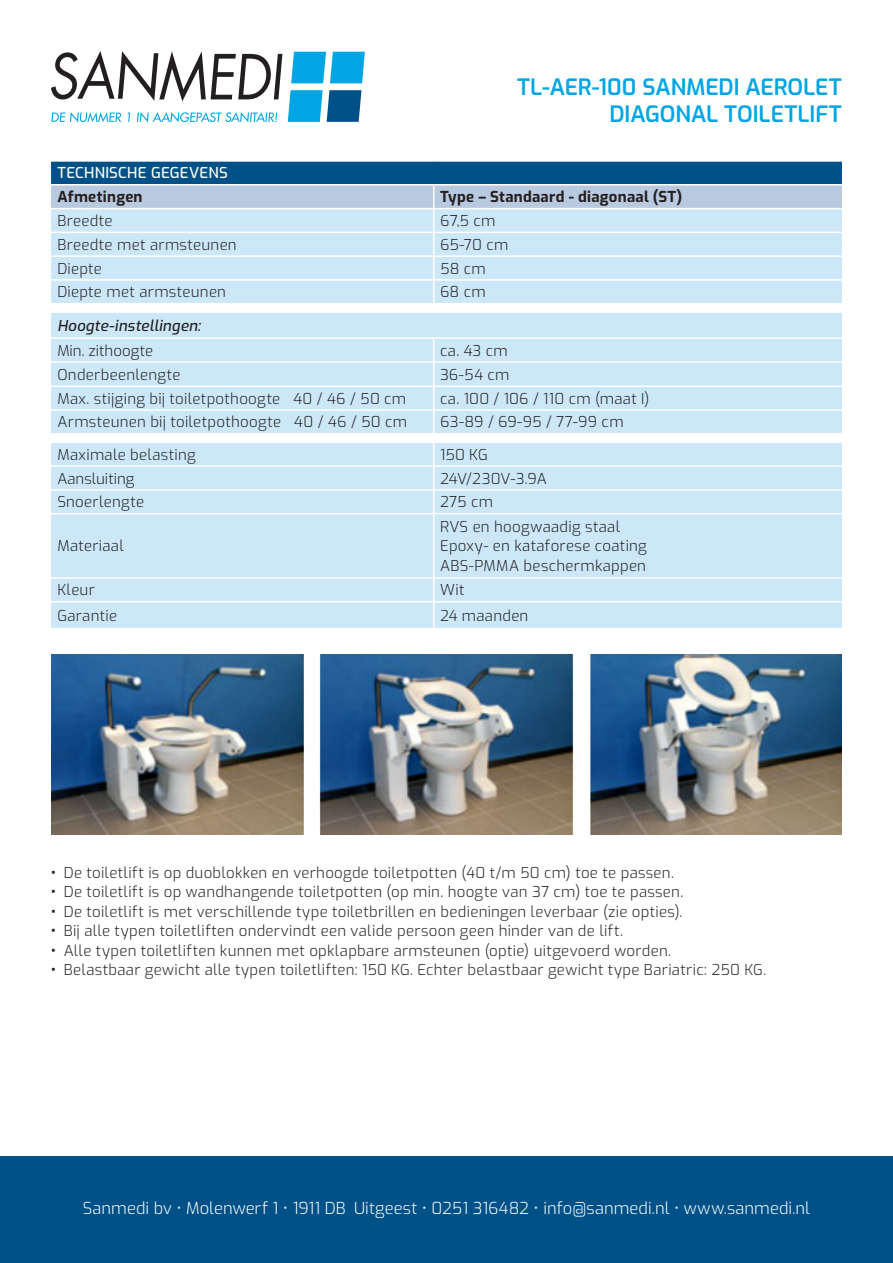
<style>
.page{position:relative;width:893px;height:1263px;background:#fff}
.page>*{position:absolute;margin:0;border:0;box-sizing:border-box;transform-origin:0 0}
.t1{font:600 22.5px "Exo";letter-spacing:-.005em;color:#00a5e3}
.t2{font:300 16.5px "Exo";letter-spacing:.005em;color:#fff}
.t3{font:300 15px/19.5px "Exo";letter-spacing:.02em;color:#231f20}
.t4{font:700 15px "Exo";letter-spacing:.02em;color:#231f20}
.t5{font:300 15px "Exo";color:#231f20}
.t6{font:italic 500 15px "Exo";letter-spacing:.015em;color:#231f20}
.t7{font:500 15px "Exo";letter-spacing:.015em;color:#fff}
.t8{font:300 15px "Exo";letter-spacing:-.005em;color:#231f20}
.s1{font-weight:700}
</style>
<div class="page">
<svg style="left:51px;top:51px;width:231px;height:50px"></svg>
<svg style="left:291px;top:52px;width:74px;height:31px;background:#22b1e6"></svg>
<svg style="left:288px;top:90px;width:73px;height:32px;background:#218cbe"></svg>
<svg style="left:51px;top:112px;width:227px;height:10px"></svg>
<div style="left:0;top:1157px;width:893px;height:106px;background:#005187"></div>
<div style="left:51px;top:443px;width:791px;height:185px;background:#cbe7f8"></div>
<div style="left:51px;top:313px;width:791px;height:120px;background:#cbe7f8"></div>
<svg style="left:51px;top:162px;width:791px;height:141px;background:#a7c9e1"></svg>
<svg style="left:433px;top:339px;width:1px;height:174px"></svg>
<hr style="left:433px;top:514px;width:1px;height:63px;background:#fff">
<svg style="left:433px;top:579px;width:1px;height:49px"></svg>
<hr style="left:51px;top:184px;width:383px;height:1px;background:#fff">
<hr style="left:434px;top:184px;width:408px;height:1px;background:#fff">
<hr style="left:51px;top:208px;width:383px;height:1px;background:#fff">
<hr style="left:434px;top:208px;width:408px;height:1px;background:#fff">
<hr style="left:51px;top:232px;width:383px;height:1px;background:#fff">
<hr style="left:434px;top:232px;width:408px;height:1px;background:#fff">
<hr style="left:51px;top:255px;width:383px;height:2px;background:#fff">
<hr style="left:434px;top:255px;width:408px;height:2px;background:#fff">
<hr style="left:51px;top:279px;width:383px;height:2px;background:#fff">
<hr style="left:434px;top:279px;width:408px;height:2px;background:#fff">
<hr style="left:51px;top:337px;width:383px;height:2px;background:#fff">
<hr style="left:434px;top:337px;width:408px;height:2px;background:#fff">
<hr style="left:51px;top:361px;width:383px;height:2px;background:#fff">
<hr style="left:434px;top:361px;width:408px;height:2px;background:#fff">
<hr style="left:51px;top:386px;width:383px;height:1px;background:#fff">
<hr style="left:434px;top:386px;width:408px;height:1px;background:#fff">
<hr style="left:51px;top:409px;width:383px;height:2px;background:#fff">
<hr style="left:434px;top:409px;width:408px;height:2px;background:#fff">
<hr style="left:51px;top:433px;width:383px;height:2px;background:#fff">
<hr style="left:51px;top:442px;width:383px;height:1px;background:#fff">
<hr style="left:51px;top:465px;width:383px;height:2px;background:#fff">
<hr style="left:434px;top:465px;width:408px;height:2px;background:#fff">
<hr style="left:51px;top:489px;width:383px;height:2px;background:#fff">
<hr style="left:434px;top:489px;width:408px;height:2px;background:#fff">
<hr style="left:51px;top:513px;width:383px;height:1px;background:#fff">
<hr style="left:434px;top:513px;width:408px;height:1px;background:#fff">
<hr style="left:51px;top:577px;width:383px;height:2px;background:#fff">
<hr style="left:434px;top:577px;width:408px;height:2px;background:#fff">
<hr style="left:51px;top:601px;width:383px;height:1px;background:#fff">
<hr style="left:434px;top:601px;width:408px;height:1px;background:#fff">
<img style="left:51px;top:655px;width:791px;height:179px">
<p class="t1" style="left:517px;top:70px;width:326px">TL-AER-100 SANMEDI AEROLET</p>
<p class="t1" style="left:609px;top:97px;width:234px">DIAGONAL TOILETLIFT</p>
<p class="t7" style="left:57px;top:162px;width:172px">TECHNISCHE GEGEVENS</p>
<p class="t4" style="left:57px;top:185px;width:87px">Afmetingen</p>
<p class="t4" style="left:440px;top:185px;width:244px">Type – Standaard - diagonaal (ST)</p>
<p class="t3" style="left:57px;top:210px;width:57px">Breedte</p>
<p class="t3" style="left:440px;top:210px;width:57px">67,5 cm</p>
<p class="t3" style="left:57px;top:234px;width:181px">Breedte met armsteunen</p>
<p class="t3" style="left:440px;top:234px;width:70px">65-70 cm</p>
<p class="t3" style="left:57px;top:258px;width:46px">Diepte</p>
<p class="t3" style="left:440px;top:258px;width:47px">58 cm</p>
<p class="t3" style="left:57px;top:281px;width:170px">Diepte met armsteunen</p>
<p class="t3" style="left:440px;top:281px;width:47px">68 cm</p>
<p class="t6" style="left:57px;top:314px;width:145px">Hoogte-instellingen:</p>
<p class="t5" style="left:57px;top:339px;width:97px">Min. zithoogte</p>
<p class="t3" style="left:440px;top:340px;width:69px">ca. 43 cm</p>
<p class="t3" style="left:57px;top:364px;width:125px">Onderbeenlengte</p>
<p class="t3" style="left:440px;top:364px;width:71px">36-54 cm</p>
<p class="t3" style="left:57px;top:388px;width:350px">Max. stijging bij toiletpothoogte 40 / 46 / 50 cm</p>
<p class="t3" style="left:440px;top:388px;width:211px">ca. 100 / 106 / 110 cm (maat I)</p>
<p class="t3" style="left:57px;top:411px;width:351px">Armsteunen bij toiletpothoogte 40 / 46 / 50 cm</p>
<p class="t3" style="left:440px;top:411px;width:185px">63-89 / 69-95 / 77-99 cm</p>
<p class="t3" style="left:57px;top:444px;width:140px">Maximale belasting</p>
<p class="t3" style="left:440px;top:444px;width:49px">150 KG</p>
<p class="t5" style="left:57px;top:467px;width:79px">Aansluiting</p>
<p class="t8" style="left:440px;top:467px;width:108px">24V/230V-3.9A</p>
<p class="t3" style="left:57px;top:491px;width:88px">Snoerlengte</p>
<p class="t3" style="left:440px;top:491px;width:55px">275 cm</p>
<p class="t3" style="left:57px;top:535px;width:68px">Materiaal</p>
<p class="t3" style="left:440px;top:516px;width:208px">RVS en hoogwaadig staal<br>Epoxy- en kataforese coating<br>ABS-PMMA beschermkappen</p>
<p class="t3" style="left:57px;top:579px;width:39px">Kleur</p>
<p class="t3" style="left:440px;top:579px;width:26px">Wit</p>
<p class="t3" style="left:57px;top:605px;width:61px">Garantie</p>
<p class="t3" style="left:440px;top:605px;width:90px">24 maanden</p>
<p class="t3" style="left:51px;top:862px;width:624px"><span class="s1">•</span> De toiletlift is op duoblokken en verhoogde toiletpotten (40 t/m 50 cm) toe te passen.</p>
<p class="t3" style="left:51px;top:881px;width:634px"><span class="s1">•</span> De toiletlift is op wandhangende toiletpotten (op min. hoogte van 37 cm) toe te passen.</p>
<p class="t3" style="left:51px;top:901px;width:633px"><span class="s1">•</span> De toiletlift is met verschillende type toiletbrillen en bedieningen leverbaar (zie opties).</p>
<p class="t3" style="left:51px;top:920px;width:573px"><span class="s1">•</span> Bij alle typen toiletliften ondervindt een valide persoon geen hinder van de lift.</p>
<p class="t3" style="left:51px;top:940px;width:622px"><span class="s1">•</span> Alle typen toiletliften kunnen met opklapbare armsteunen (optie) uitgevoerd worden.</p>
<p class="t3" style="left:51px;top:959px;width:717px"><span class="s1">•</span> Belastbaar gewicht alle typen toiletliften: 150 KG. Echter belastbaar gewicht type Bariatric: 250 KG.</p>
<p class="t2" style="left:83px;top:1196px;width:729px">Sanmedi bv • Molenwerf 1 • 1911 DB Uitgeest • 0251 316482 • info@sanmedi.nl • www.sanmedi.nl</p>
</div>
